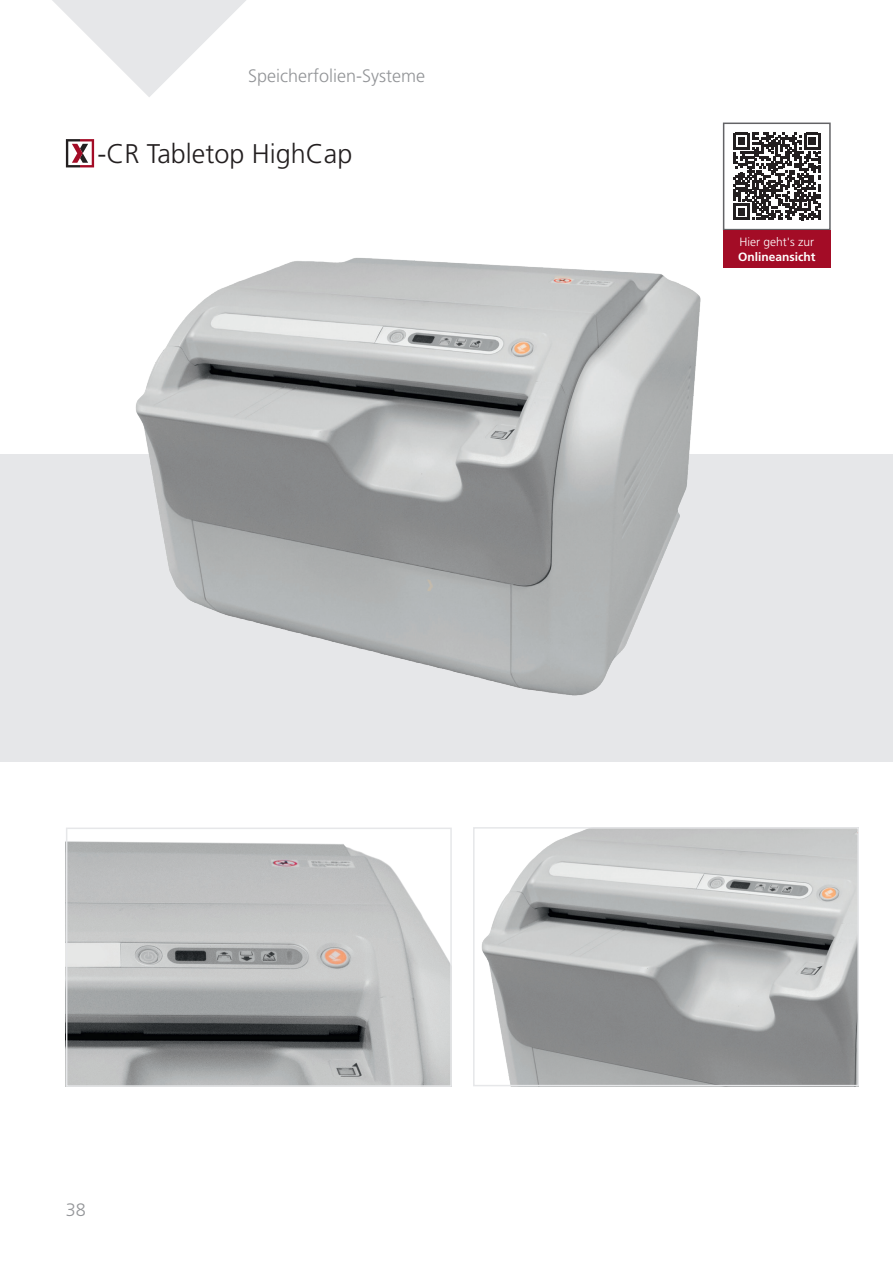
<style>
.page{position:relative;width:893px;height:1263px;background:#fff}
.page>*{position:absolute;margin:0;border:0;box-sizing:border-box;transform-origin:0 0}
.t1{font:300 27px "Frutiger LT Std";color:#231f20}
.t2{font:300 18px "Frutiger LT Std";color:#939598}
.t3{font:300 12px "Frutiger LT Std";color:#fff}
.t4{font:700 12px "Frutiger LT Std";color:#fff}
</style>
<div class="page">
<div style="left:0;top:454px;width:893px;height:308px;background:#e6e7e9"></div>
<svg style="left:66px;top:139px;width:28px;height:28px"></svg>
<svg style="left:52px;top:0;width:194px;height:97px"></svg>
<img style="left:481px;top:830px;width:375px;height:253px">
<div style="left:473px;top:827px;width:386px;height:259px;border:2px solid #e6e7e9"></div>
<img style="left:135px;top:258px;width:566px;height:438px">
<img style="left:69px;top:841px;width:380px;height:243px">
<div style="left:66px;top:827px;width:386px;height:260px;border:2px solid #e6e7e9"></div>
<svg style="left:733px;top:133px;width:87px;height:87px"></svg>
<div style="left:723px;top:123px;width:108px;height:107px;border:2px solid #636366"></div>
<div style="left:723px;top:230px;width:108px;height:38px;background:#a30c26"></div>
<p class="t2" style="left:248px;top:65px;width:178px">Speicherfolien-Systeme</p>
<h1 class="t1" style="left:97px;top:138px;width:257px">-CR Tabletop HighCap</h1>
<p class="t3" style="left:739px;top:235px;width:76px">Hier geht's zur</p>
<p class="t4" style="left:738px;top:250px;width:79px">Onlineansicht</p>
<p class="t2" style="left:66px;top:1199px;width:22px">38</p>
</div>
